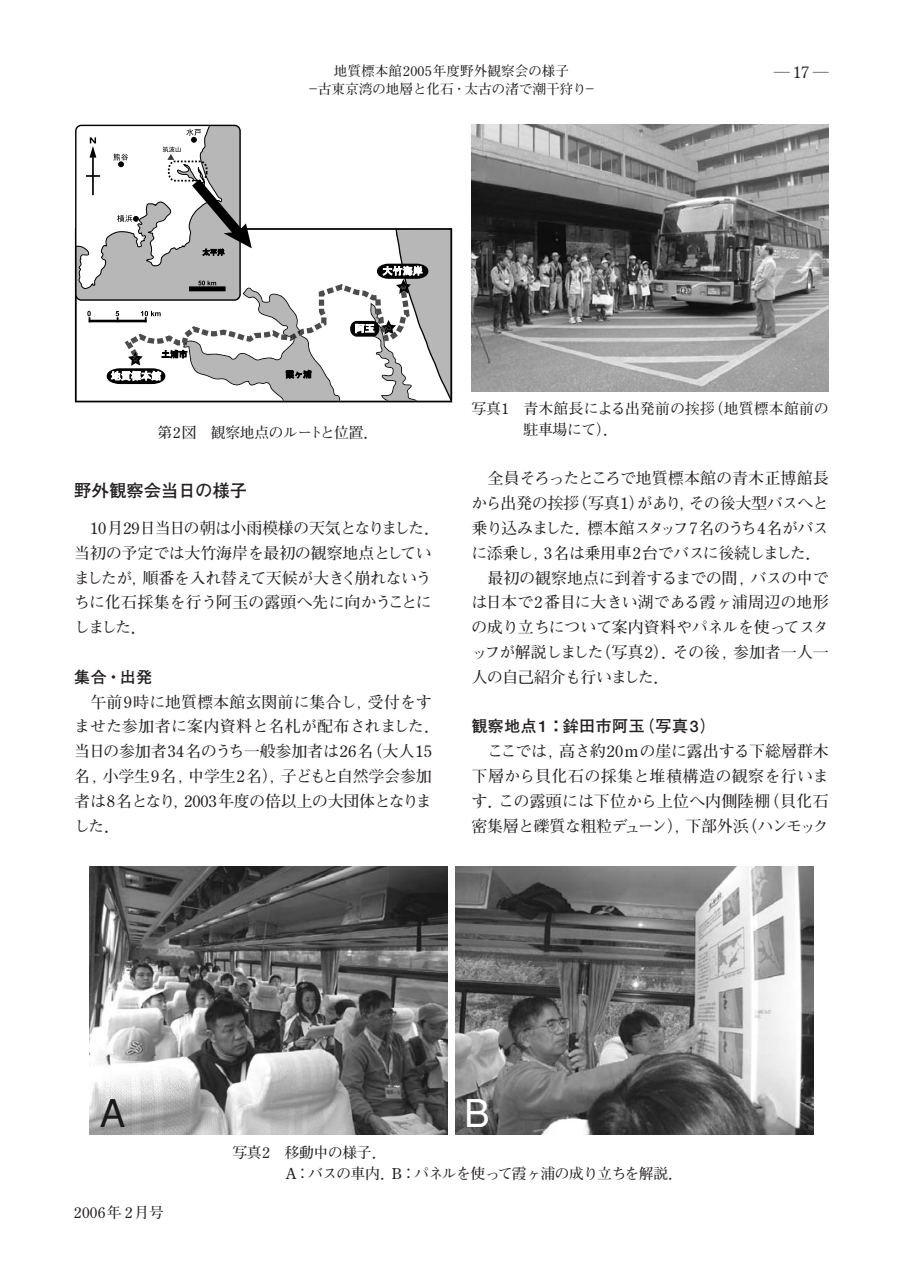
<style>
.page{position:relative;width:902px;height:1274px;background:#fff}
.page>*{position:absolute;margin:0;border:0;box-sizing:border-box;transform-origin:0 0}
.t1{font:38.32px "Helvetica";color:#1a1a1a}
.t2{font:38.32px "Helvetica";color:#fff}
.t3{font:700 17.32px "Futo Go B101";color:#231f20}
.t4{font:700 15.92px/24.8px "Futo Min A101";letter-spacing:-.02em;color:#231f20}
.t5{font:700 15.92px "Futo Min A101";letter-spacing:-.04em;color:#231f20}
.t6{font:700 15.92px "Futo Min A101";letter-spacing:.01em;color:#231f20}
.t7{font:700 15.92px "Futo Go B101";letter-spacing:.03em;color:#231f20}
.t8{font:700 14.88px/21.2px "Futo Min A101";letter-spacing:-.025em;color:#231f20}
.t9{font:700 14.88px "Futo Min A101";letter-spacing:.01em;color:#231f20}
.t10{font:700 14.88px "Futo Min A101";letter-spacing:.025em;color:#231f20}
.t11{font:700 13.65px/18.6px "Futo Min A101";color:#231f20;text-align:center}
</style>
<div class="page">
<svg style="left:75px;top:124px;width:378px;height:278px"></svg>
<img style="left:471px;top:124px;width:357px;height:268px">
<img style="left:455px;top:866px;width:358px;height:269px">
<img style="left:90px;top:866px;width:357px;height:269px">
<p class="t11" style="left:308px;top:63px;width:288px">地質標本館2005年度野外観察会の様子<br>－古東京湾の地層と化石・太古の渚で潮干狩り－</p>
<p class="t4" style="left:773px;top:62px;width:57px">―17―</p>
<p class="t9" style="left:471px;top:403px;width:359px">写真1 青木館長による出発前の挨拶（地質標本館前の</p>
<p class="t8" style="left:158px;top:424px;width:222px">第2図　観察地点のルートと位置．</p>
<p class="t8" style="left:523px;top:421px;width:96px">駐車場にて）．</p>
<p class="t3" style="left:74px;top:484px;width:174px">野外観察会当日の様子</p>
<p class="t4" style="left:74px;top:518px;width:367px;text-indent:16px">10月29日当日の朝は小雨模様の天気となりました．当初の予定では大竹海岸を最初の観察地点としていましたが，順番を入れ替えて天候が大きく崩れないうちに化石採集を行う阿玉の露頭へ先に向かうことにしました．</p>
<p class="t7" style="left:74px;top:671px;width:79px">集合・出発</p>
<p class="t4" style="left:74px;top:692px;width:367px;text-indent:16px">午前9時に地質標本館玄関前に集合し，受付をすませた参加者に案内資料と名札が配布されました．当日の参加者34名のうち一般参加者は26名（大人15名，小学生9名，中学生2名），子どもと自然学会参加者は8名となり，2003年度の倍以上の大団体となりました．</p>
<p class="t6" style="left:487px;top:473px;width:342px">全員そろったところで地質標本館の青木正博館長</p>
<p class="t4" style="left:471px;top:493px;width:359px">から出発の挨拶（写真1）があり，その後大型バスへと</p>
<p class="t5" style="left:471px;top:522px;width:359px">乗り込みました．標本館スタッフ7名のうち4名がバス</p>
<p class="t4" style="left:471px;top:543px;width:351px">に添乗し，3名は乗用車2台でバスに後続しました．</p>
<p class="t4" style="left:487px;top:567px;width:343px">最初の観察地点に到着するまでの間，バスの中で</p>
<p class="t4" style="left:471px;top:592px;width:359px">は日本で2番目に大きい湖である霞ヶ浦周辺の地形</p>
<p class="t4" style="left:471px;top:617px;width:359px">の成り立ちについて案内資料やパネルを使ってスタ</p>
<p class="t4" style="left:471px;top:642px;width:359px">ッフが解説しました（写真2）．その後，参加者一人一</p>
<p class="t4" style="left:471px;top:667px;width:199px">人の自己紹介も行いました．</p>
<p class="t7" style="left:471px;top:720px;width:245px">観察地点1：鉾田市阿玉（写真3）</p>
<p class="t4" style="left:471px;top:741px;width:359px;text-align:justify;text-indent:16px">ここでは，高さ約20mの崖に露出する下総層群木下層から貝化石の採集と堆積構造の観察を行います．この露頭には下位から上位へ内側陸棚（貝化石密集層と礫質な粗粒デューン），下部外浜（ハンモック</p>
<h1 class="t1" style="left:100px;top:1099px;width:27px">A</h1>
<h1 class="t2" style="left:464px;top:1099px;width:27px">B</h1>
<p class="t10" style="left:74px;top:1207px;width:91px">2006年 2月号</p>
<p class="t8" style="left:286px;top:1144px;width:398px;text-indent:-54px">写真2 移動中の様子．<br>A：バスの車内．B：パネルを使って霞ヶ浦の成り立ちを解説．</p>
</div>
